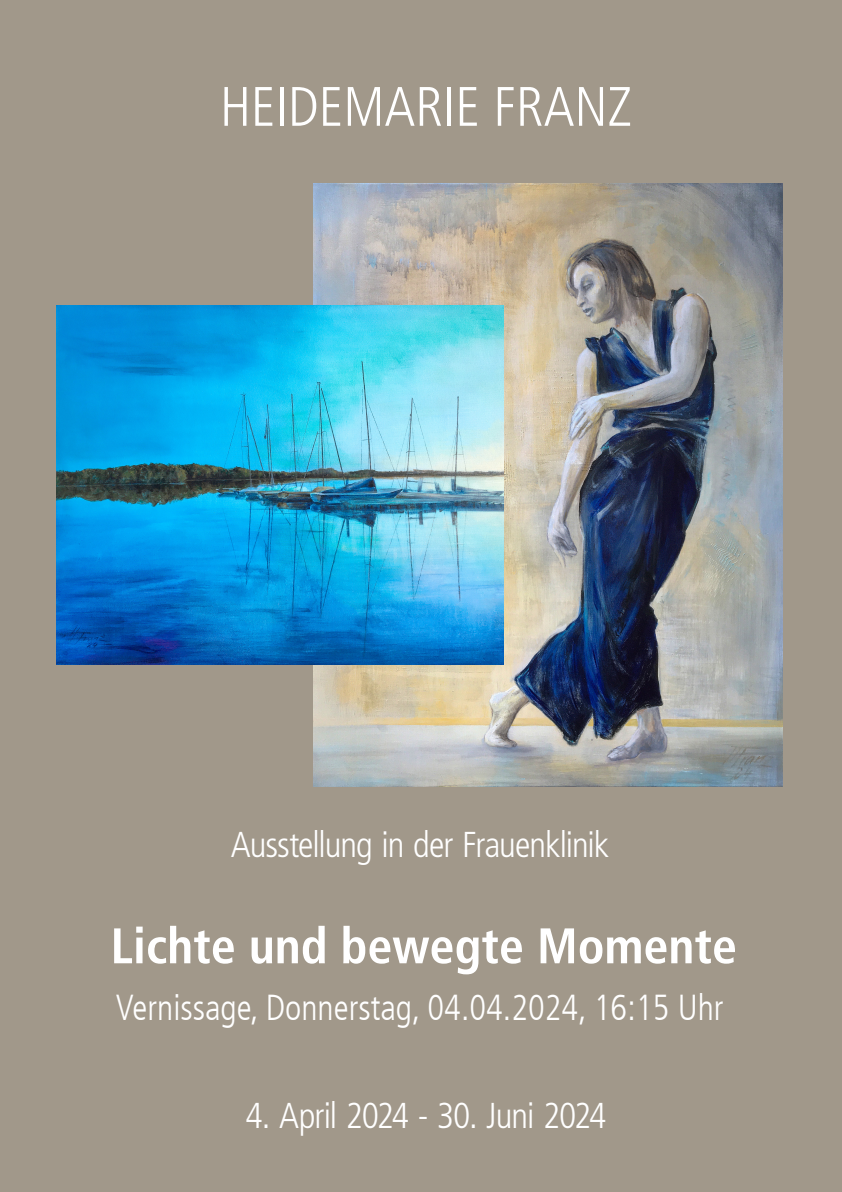
<style>
.page{position:relative;width:842px;height:1192px;background:#a1988a}
.page>*{position:absolute;margin:0;border:0;box-sizing:border-box;transform-origin:0 0}
.t1{font:300 condensed 55.5px "Frutiger LT";color:#fff}
.t2{font:700 condensed 50px "Frutiger LT";color:#fff}
.t3{font:300 condensed 36px "Frutiger LT Std";letter-spacing:-.03em;color:#fff}
.t4{font:300 condensed 36px "Frutiger LT";color:#fff}
</style>
<div class="page">
<img style="left:314px;top:183px;width:468px;height:604px">
<img style="left:56px;top:305px;width:447px;height:360px">
<p class="t1" style="left:220px;top:75px;width:414px">HEIDEMARIE FRANZ</p>
<p class="t3" style="left:231px;top:824px;width:380px">Ausstellung in der Frauenklinik</p>
<p class="t2" style="left:111px;top:916px;width:628px">Lichte und bewegte Momente</p>
<p class="t4" style="left:116px;top:987px;width:609px">Vernissage, Donnerstag, 04.04.2024, 16:15 Uhr</p>
<p class="t3" style="left:245px;top:1095px;width:362px">4. April 2024 - 30. Juni 2024</p>
</div>
